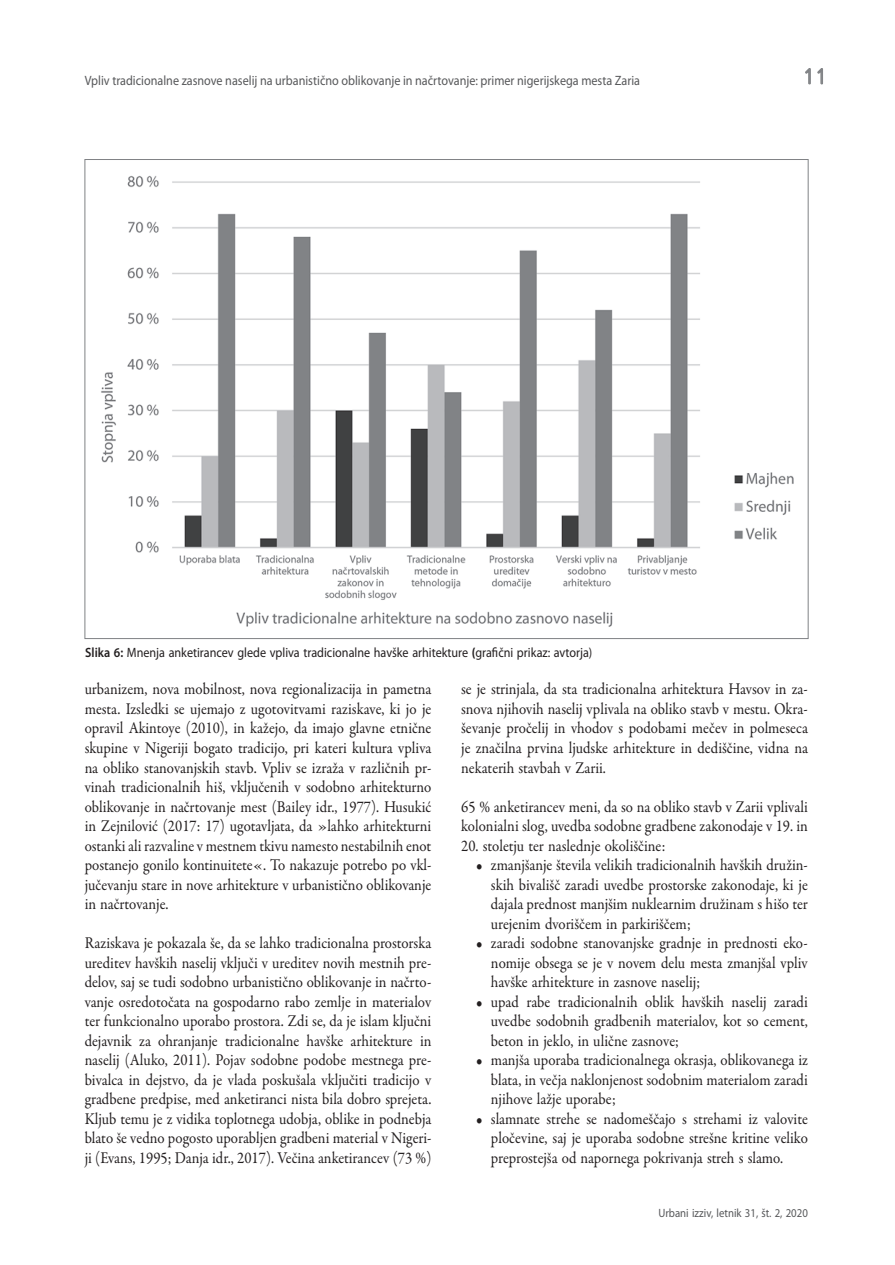
<style>
.page{position:relative;width:895px;height:1265px;background:#fff}
.page>*{position:absolute;margin:0;border:0;box-sizing:border-box;transform-origin:0 0}
.t1{font:24px "ISOCTEUR";color:#808285}
.t2{font:16.5px/19.5px "Garamond Premr Pro";color:#231f20;text-align:justify;scale:.9 1}
.t3{font:13.5px "Myriad Pro";color:#57585a;scale:.9 1}
.t4{font:13.5px "Myriad Pro";color:#231f20;scale:.9 1}
.t5{font:12px "Myriad Pro";color:#57585a;scale:.9 1}
.s1{font-weight:600}
.s2{font-weight:700}
</style>
<div class="page">
<svg style="left:805px;top:68px;width:18px;height:17px"></svg>
<img style="left:101px;top:175px;width:693px;height:452px">
<p class="t3" style="left:85px;top:73px;width:618px">Vpliv tradicionalne zasnove naselij na urbanistično oblikovanje in načrtovanje: primer nigerijskega mesta Zaria</p>
<h1 class="t1" style="left:799px;top:61px;width:31px">11</h1>
<p class="t4" style="left:85px;top:645px;width:565px"><span class="s1">Slika 6:</span> Mnenja anketirancev glede vpliva tradicionalne havške arhitekture <span class="s2">(</span>grafični prikaz: avtorja)</p>
<p class="t2" style="left:85px;top:680px;width:387px">urbanizem, nova mobilnost, nova regionalizacija in pametna mesta. Izsledki se ujemajo z ugotovitvami raziskave, ki jo je opravil Akintoye (2010), in kažejo, da imajo glavne etnične skupine v Nigeriji bogato tradicijo, pri kateri kultura vpliva na obliko stanovanjskih stavb. Vpliv se izraža v različnih pr&shy;vinah tradicionalnih hiš, vključenih v sodobno arhitekturno oblikovanje in načrtovanje mest (Bailey idr., 1977). Husukić in Zejnilović (2017: 17) ugotavljata, da »lahko arhitekturni ostanki ali razvaline v mestnem tkivu namesto nestabilnih enot postanejo gonilo kontinuitete«. To nakazuje potrebo po vkl&shy;jučevanju stare in nove arhitekture v urbanistično oblikovanje in načrtovanje.</p>
<p class="t2" style="left:85px;top:933px;width:387px">Raziskava je pokazala še, da se lahko tradicionalna prostorska ureditev havških naselij vključi v ureditev novih mestnih pre&shy;delov, saj se tudi sodobno urbanistično oblikovanje in načrto&shy;vanje osredotočata na gospodarno rabo zemlje in materialov ter funkcionalno uporabo prostora. Zdi se, da je islam ključni dejavnik za ohranjanje tradicionalne havške arhitekture in naselij (Aluko, 2011). Pojav sodobne podobe mestnega pre&shy;bivalca in dejstvo, da je vlada poskušala vključiti tradicijo v gradbene predpise, med anketiranci nista bila dobro sprejeta.<br>Kljub temu je z vidika toplotnega udobja, oblike in podnebja blato še vedno pogosto uporabljen gradbeni material v Nigeri&shy;ji (Evans, 1995; Danja idr., 2017). Večina anketirancev (73 %)</p>
<p class="t2" style="left:461px;top:680px;width:387px">se je strinjala, da sta tradicionalna arhitektura Havsov in za&shy;snova njihovih naselij vplivala na obliko stavb v mestu. Okra&shy;ševanje pročelij in vhodov s podobami mečev in polmeseca je značilna prvina ljudske arhitekture in dediščine, vidna na nekaterih stavbah v Zarii.</p>
<p class="t2" style="left:461px;top:797px;width:387px">65 % anketirancev meni, da so na obliko stavb v Zarii vplivali kolonialni slog, uvedba sodobne gradbene zakonodaje v 19. in</p>
<p class="t2" style="left:461px;top:836px;width:228px">20. stoletju ter naslednje okoliščine:</p>
<p class="t2" style="left:491px;top:855px;width:353px;text-indent:-15px">• zmanjšanje števila velikih tradicionalnih havških družin&shy;skih bivališč zaradi uvedbe prostorske zakonodaje, ki je dajala prednost manjšim nuklearnim družinam s hišo ter urejenim dvoriščem in parkiriščem;</p>
<p class="t2" style="left:491px;top:933px;width:354px;text-indent:-15px">• zaradi sodobne stanovanjske gradnje in prednosti eko&shy;nomije obsega se je v novem delu mesta zmanjšal vpliv havške arhitekture in zasnove naselij;</p>
<p class="t2" style="left:491px;top:992px;width:353px;text-indent:-15px">• upad rabe tradicionalnih oblik havških naselij zaradi uvedbe sodobnih gradbenih materialov, kot so cement, beton in jeklo, in ulične zasnove;</p>
<p class="t2" style="left:491px;top:1050px;width:353px;text-indent:-15px">• manjša uporaba tradicionalnega okrasja, oblikovanega iz blata, in večja naklonjenost sodobnim materialom zaradi njihove lažje uporabe;</p>
<p class="t2" style="left:491px;top:1109px;width:353px;text-indent:-15px">• slamnate strehe se nadomeščajo s strehami iz valovite pločevine, saj je uporaba sodobne strešne kritine veliko preprostejša od napornega pokrivanja streh s slamo.</p>
<p class="t5" style="left:658px;top:1206px;width:168px">Urbani izziv, letnik 31, št. 2, 2020</p>
</div>
